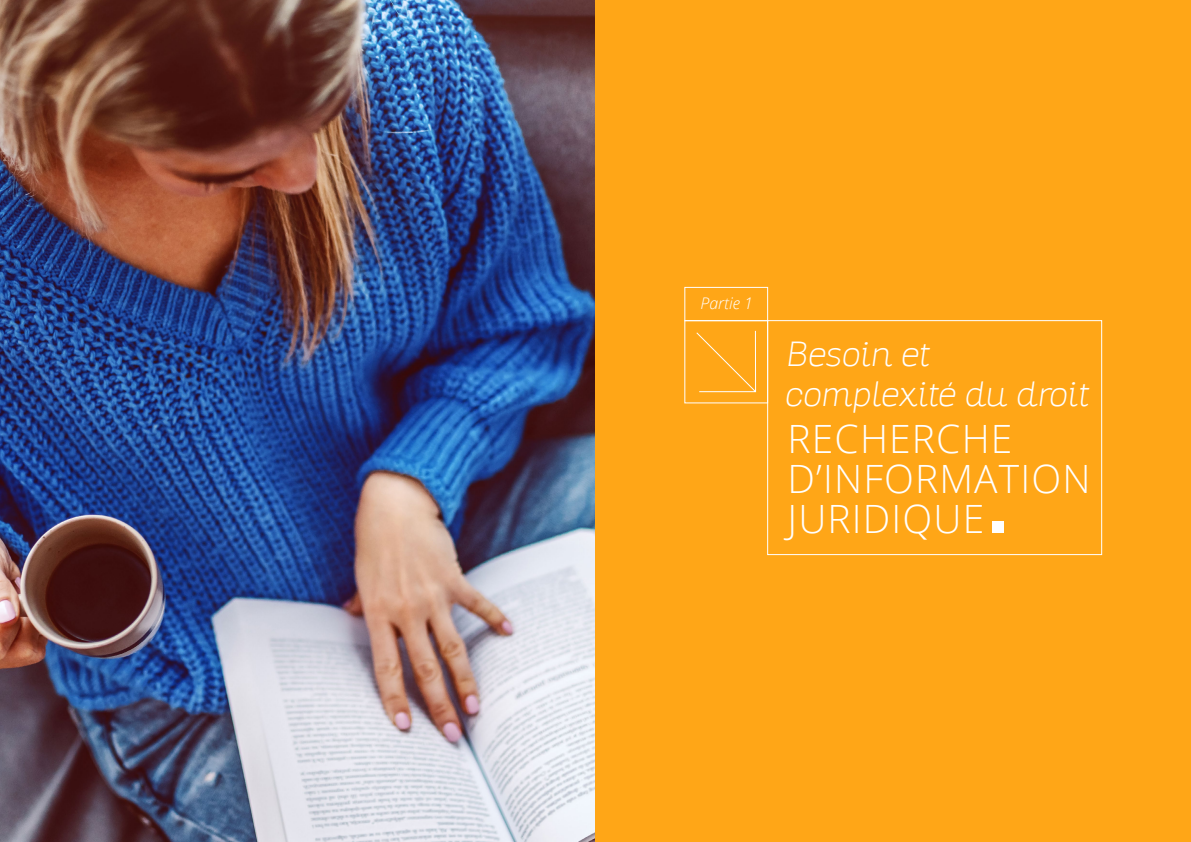
<style>
.page{position:relative;width:1191px;height:842px;background:#fff}
.page>*{position:absolute;margin:0;border:0;box-sizing:border-box;transform-origin:0 0}
.t1{font:300 39px/40px "Open Sans";letter-spacing:.03em;color:#fff}
.t2{font:100 34px/40px "Altair";color:#fff}
.t3{font:italic 300 16px "Open Sans";color:#fff}
</style>
<div class="page">
<img style="left:0;top:0;width:595px;height:842px">
<div style="left:595px;top:0;width:596px;height:842px;background:#ffa617"></div>
<div style="left:767px;top:320px;width:335px;height:235px;border:1px solid #fff"></div>
<div style="left:684px;top:287px;width:84px;height:34px;border:1px solid #fff"></div>
<svg style="left:696px;top:330px;width:61px;height:63px"></svg>
<div style="left:684px;top:320px;width:84px;height:83px;border:1px solid #fff"></div>
<div style="left:992px;top:522px;width:12px;height:11px;background:#fff"></div>
<p class="t3" style="left:700px;top:292px;width:54px">Partie 1</p>
<p class="t2" style="left:784px;top:334px;width:310px">Besoin et complexité du droit</p>
<p class="t1" style="left:787px;top:418px;width:304px">RECHERCHE<br>D’INFORMATION<br>JURIDIQUE</p>
</div>
